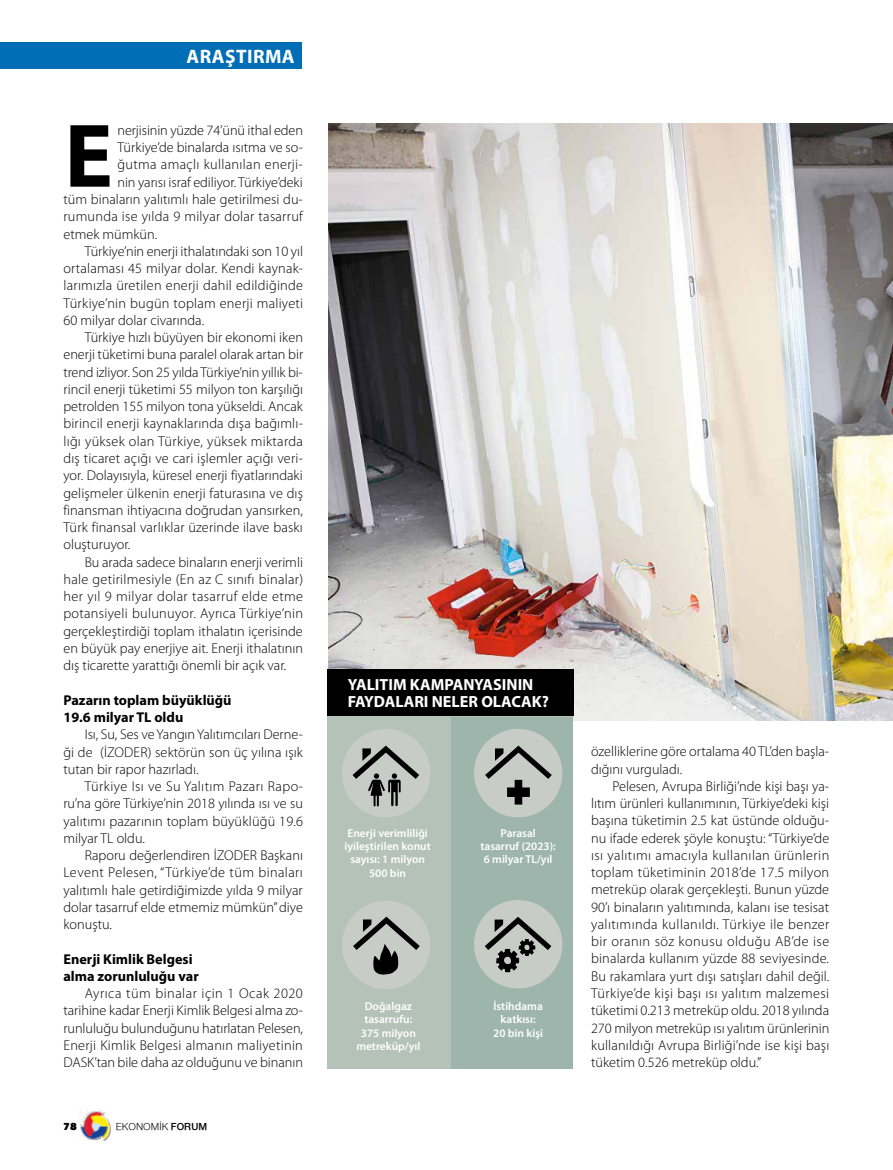
<style>
.page{position:relative;width:893px;height:1170px;background:#fff}
.page>*{position:absolute;margin:0;border:0;box-sizing:border-box;transform-origin:0 0}
.t1{font:700 91.05px "Myriad Pro";color:#000}
.t2{font:700 19.5px "Myriad Pro";letter-spacing:.02em;color:#fff}
.t3{font:700 16.2px/17.2px "Myriad Pro";color:#fff}
.t4{font:300 14.25px/17.2px "Myriad Pro";color:#000;text-align:justify}
.t5{font:300 14.25px "Myriad Pro";letter-spacing:.02em;color:#000}
.t6{font:700 14.25px/17.2px "Myriad Pro";color:#000}
.t7{font:300 14.25px "Myriad Pro";letter-spacing:.03em;color:#000}
.t8{font:300 14.25px "Myriad Pro";letter-spacing:.025em;color:#000}
.t9{font:600 11.4px/13.4px "Myriad Pro";color:#fff;text-align:center}
.t10{font:10.5px "Nimbus Sans Novus";color:#000}
.t11{font:900 10.5px "PF Agora Sans Pro";color:#000}
.s1{font-weight:600}
</style>
<div class="page">
<img style="left:329px;top:123px;width:564px;height:597px">
<img style="left:80px;top:1109px;width:31px;height:31px">
<div style="left:0;top:43px;width:302px;height:26px;background:#006eb7"></div>
<div style="left:327px;top:716px;width:246px;height:352px;background:#b5c2b8"></div>
<div style="left:451px;top:716px;width:122px;height:352px;background:#9eb5ad"></div>
<div style="left:342px;top:728px;width:88px;height:89px;background:#c7ccc7;border-radius:50%"></div>
<svg style="left:353px;top:745px;width:66px;height:61px"></svg>
<div style="left:327px;top:669px;width:247px;height:47px;background:#000"></div>
<div style="left:342px;top:900px;width:88px;height:89px;background:#c7ccc7;border-radius:50%"></div>
<svg style="left:353px;top:916px;width:67px;height:58px"></svg>
<div style="left:474px;top:728px;width:88px;height:89px;background:#c7ccc7;border-radius:50%"></div>
<svg style="left:485px;top:745px;width:67px;height:59px"></svg>
<div style="left:474px;top:899px;width:88px;height:89px;background:#c7ccc7;border-radius:50%"></div>
<svg style="left:485px;top:916px;width:66px;height:56px"></svg>
<h2 class="t2" style="left:187px;top:45px;width:110px">ARAŞTIRMA</h2>
<h1 class="t1" style="left:64px;top:105px;width:50px">E</h1>
<p class="t4" style="left:117px;top:122px;width:187px">nerjisinin yüzde 74’ünü ithal eden</p>
<p class="t4" style="left:117px;top:139px;width:187px">Türkiye’de binalarda ısıtma ve so-</p>
<p class="t8" style="left:117px;top:157px;width:187px">ğutma amaçlı kullanılan enerji-</p>
<p class="t4" style="left:117px;top:173px;width:187px">nin yarısı israf ediliyor. Türkiye’deki</p>
<p class="t4" style="left:63px;top:191px;width:241px">tüm binaların yalıtımlı hale getirilmesi du-</p>
<p class="t5" style="left:63px;top:209px;width:241px">rumunda ise yılda 9 milyar dolar tasarruf</p>
<p class="t4" style="left:63px;top:225px;width:95px">etmek mümkün.</p>
<p class="t4" style="left:85px;top:242px;width:220px">Türkiye’nin enerji ithalatındaki son 10 yıl</p>
<p class="t4" style="left:63px;top:260px;width:241px">ortalaması 45 milyar dolar. Kendi kaynak-</p>
<p class="t5" style="left:63px;top:278px;width:241px">larımızla üretilen enerji dahil edildiğinde</p>
<p class="t4" style="left:63px;top:294px;width:241px">Türkiye’nin bugün toplam enerji maliyeti</p>
<p class="t4" style="left:63px;top:312px;width:142px">60 milyar dolar civarında.</p>
<p class="t4" style="left:85px;top:329px;width:220px">Türkiye hızlı büyüyen bir ekonomi iken</p>
<p class="t4" style="left:63px;top:346px;width:241px">enerji tüketimi buna paralel olarak artan bir</p>
<p class="t4" style="left:63px;top:363px;width:241px">trend izliyor. Son 25 yılda Türkiye’nin yıllık bi-</p>
<p class="t4" style="left:63px;top:381px;width:241px">rincil enerji tüketimi 55 milyon ton karşılığı</p>
<p class="t4" style="left:63px;top:398px;width:241px">petrolden 155 milyon tona yükseldi. Ancak</p>
<p class="t4" style="left:63px;top:415px;width:241px">birincil enerji kaynaklarında dışa bağımlı-</p>
<p class="t5" style="left:63px;top:433px;width:241px">lığı yüksek olan Türkiye, yüksek miktarda</p>
<p class="t4" style="left:63px;top:450px;width:241px">dış ticaret açığı ve cari işlemler açığı veri-</p>
<p class="t4" style="left:63px;top:467px;width:241px">yor. Dolayısıyla, küresel enerji fiyatlarındaki</p>
<p class="t4" style="left:63px;top:484px;width:241px">gelişmeler ülkenin enerji faturasına ve dış</p>
<p class="t4" style="left:63px;top:501px;width:241px">finansman ihtiyacına doğrudan yansırken,</p>
<p class="t4" style="left:63px;top:519px;width:241px">Türk finansal varlıklar üzerinde ilave baskı</p>
<p class="t4" style="left:63px;top:536px;width:69px">oluşturuyor.</p>
<p class="t4" style="left:85px;top:553px;width:220px">Bu arada sadece binaların enerji verimli</p>
<p class="t5" style="left:63px;top:571px;width:241px">hale getirilmesiyle (En az C sınıfı binalar)</p>
<p class="t7" style="left:63px;top:588px;width:241px">her yıl 9 milyar dolar tasarruf elde etme</p>
<p class="t5" style="left:63px;top:605px;width:241px">potansiyeli bulunuyor. Ayrıca Türkiye’nin</p>
<p class="t4" style="left:63px;top:622px;width:241px">gerçekleştirdiği toplam ithalatın içerisinde</p>
<p class="t4" style="left:63px;top:639px;width:241px">en büyük pay enerjiye ait. Enerji ithalatının</p>
<p class="t4" style="left:63px;top:657px;width:225px">dış ticarette yarattığı önemli bir açık var.</p>
<p class="t6" style="left:63px;top:691px;width:170px">Pazarın toplam büyüklüğü<br>19.6 milyar TL oldu</p>
<p class="t4" style="left:63px;top:726px;width:241px;text-indent:21px">Isı, Su, Ses ve Yangın Yalıtımcıları Derne&shy;ği de (İZODER) sektörün son üç yılına ışık tutan bir rapor hazırladı.</p>
<p class="t4" style="left:63px;top:777px;width:241px;text-indent:21px">Türkiye Isı ve Su Yalıtım Pazarı Rapo&shy;ru’na göre Türkiye’nin 2018 yılında ısı ve su yalıtımı pazarının toplam büyüklüğü 19.6 milyar TL oldu.</p>
<p class="t4" style="left:63px;top:846px;width:241px;text-indent:21px">Raporu değerlendiren İZODER Başkanı Levent Pelesen, “Türkiye’de tüm binaları yalıtımlı hale getirdiğimizde yılda 9 milyar dolar tasarruf elde etmemiz mümkün” diye konuştu.</p>
<p class="t6" style="left:63px;top:950px;width:137px">Enerji Kimlik Belgesi alma zorunluluğu var</p>
<p class="t4" style="left:63px;top:984px;width:241px;text-indent:21px">Ayrıca tüm binalar için 1 Ocak 2020 tarihine kadar Enerji Kimlik Belgesi alma zo&shy;runluluğu bulunduğunu hatırlatan Pelesen, Enerji Kimlik Belgesi almanın maliyetinin DASK’tan bile daha az olduğunu ve binanın</p>
<p class="t11" style="left:63px;top:1119px;width:15px">78</p>
<p class="t10" style="left:116px;top:1120px;width:93px">EKONOMİK <span class="s1">FORUM</span></p>
<p class="t3" style="left:348px;top:675px;width:203px">YALITIM KAMPANYASININ<br>FAYDALARI NELER OLACAK?</p>
<p class="t9" style="left:344px;top:826px;width:88px">Enerji verimliliği iyileştirilen konut sayısı: 1 milyon<br>500 bin</p>
<p class="t9" style="left:480px;top:826px;width:77px">Parasal tasarruf (2023):<br>6 milyar TL/yıl</p>
<p class="t9" style="left:356px;top:999px;width:66px">Doğalgaz tasarrufu:<br>375 milyon metreküp/yıl</p>
<p class="t9" style="left:493px;top:999px;width:51px">İstihdama katkısı:<br>20 bin kişi</p>
<p class="t4" style="left:591px;top:743px;width:240px">özelliklerine göre ortalama 40 TL’den başla&shy;dığını vurguladı.</p>
<p class="t4" style="left:591px;top:777px;width:240px;text-indent:21px">Pelesen, Avrupa Birliği’nde kişi başı ya&shy;lıtım ürünleri kullanımının, Türkiye’deki kişi başına tüketimin 2.5 kat üstünde olduğu&shy;nu ifade ederek şöyle konuştu: “Türkiye’de ısı yalıtımı amacıyla kullanılan ürünlerin toplam tüketiminin 2018’de 17.5 milyon metreküp olarak gerçekleşti. Bunun yüzde 90’ı binaların yalıtımında, kalanı ise tesisat yalıtımında kullanıldı. Türkiye ile benzer bir oranın söz konusu olduğu AB’de ise binalarda kullanım yüzde 88 seviyesinde.<br>Bu rakamlara yurt dışı satışları dahil değil.<br>Türkiye’de kişi başı ısı yalıtım malzemesi tüketimi 0.213 metreküp oldu. 2018 yılında 270 milyon metreküp ısı yalıtım ürünlerinin kullanıldığı Avrupa Birliği’nde ise kişi başı tüketim 0.526 metreküp oldu.”</p>
</div>
